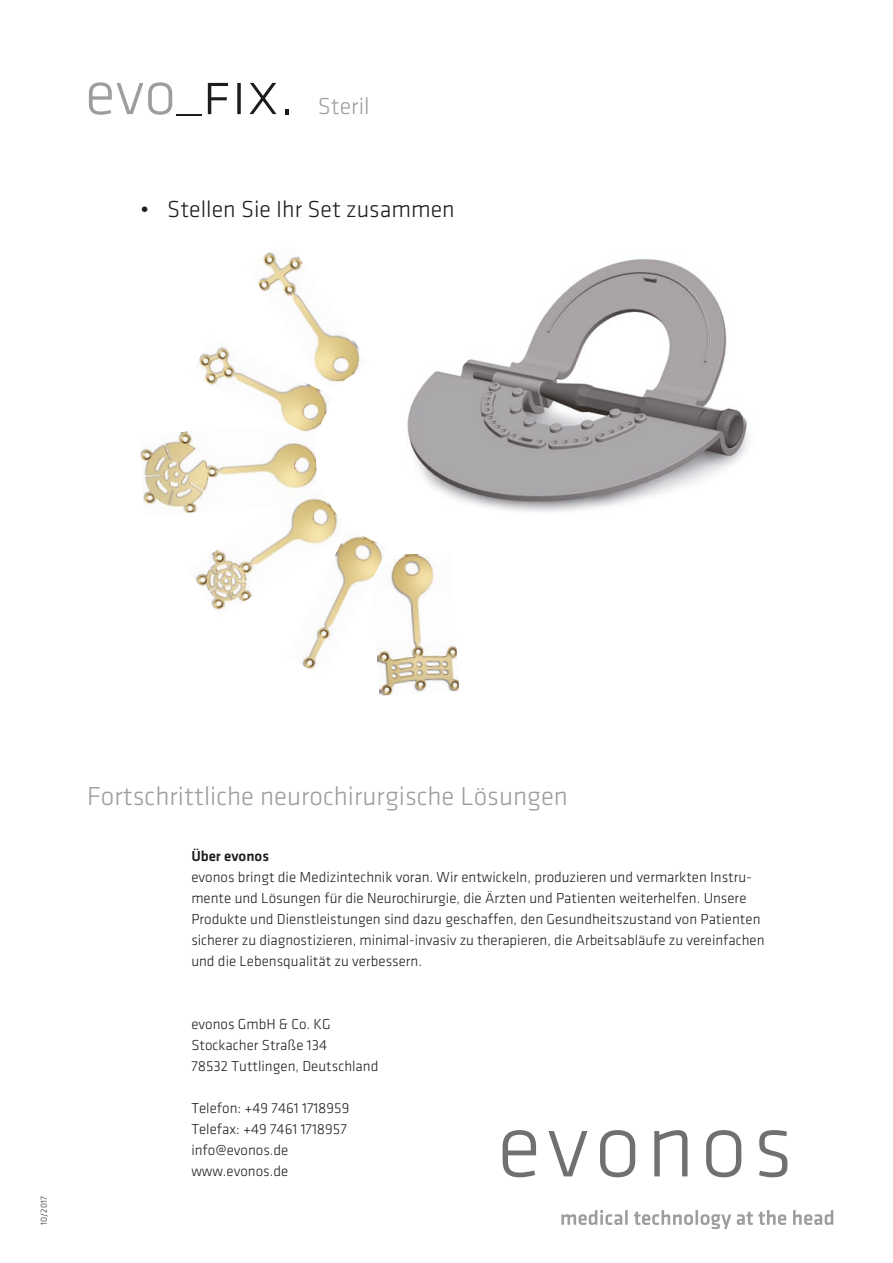
<style>
.page{position:relative;width:893px;height:1263px;background:#fff}
.page>*{position:absolute;margin:0;border:0;box-sizing:border-box;transform-origin:0 0}
.t1{font:60px "Klavika Light Caps SCTF";color:#1d1d1b}
.t2{font:300 27px "Klavika";color:#9d9d9d}
.t3{font:300 24px "Klavika";color:#1d1d1b}
.t4{font:300 24px "Klavika";color:#9d9d9d}
.t5{font:300 15px/21px "Klavika";color:#1d1d1b}
.t6{font:15px "Klavika Medium OSF";color:#1d1d1b}
.t7{font:300 9px "Klavika";color:#1d1d1b}
.s1{font-family:"Klavika";font-weight:300;font-size:63.9px;color:#9d9d9d}
</style>
<div class="page">
<svg style="left:503px;top:1130px;width:284px;height:47px"></svg>
<svg style="left:561px;top:1210px;width:61px;height:15px"></svg>
<hr style="left:625px;top:1210px;width:3px;height:15px;background:#9d9d9d">
<svg style="left:634px;top:1210px;width:59px;height:15px"></svg>
<hr style="left:695px;top:1210px;width:3px;height:15px;background:#9d9d9d">
<svg style="left:701px;top:1214px;width:30px;height:15px"></svg>
<svg style="left:737px;top:1210px;width:49px;height:15px"></svg>
<svg style="left:793px;top:1210px;width:40px;height:15px"></svg>
<img style="left:379px;top:554px;width:80px;height:142px">
<img style="left:302px;top:535px;width:86px;height:141px">
<img style="left:140px;top:431px;width:177px;height:82px">
<img style="left:191px;top:347px;width:137px;height:90px">
<img style="left:247px;top:252px;width:113px;height:139px">
<img style="left:188px;top:484px;width:160px;height:133px">
<img style="left:407px;top:259px;width:342px;height:253px">
<h1 class="t1" style="left:85px;top:63px;width:210px"><span class="s1">evo</span>_fix.</h1>
<h3 class="t4" style="left:318px;top:94px;width:53px">Steril</h3>
<h3 class="t3" style="left:140px;top:196px;width:316px">• Stellen Sie Ihr Set zusammen</h3>
<p class="t7" style="left:39px;top:1225px;width:30px;rotate:-90deg">10/2017</p>
<h2 class="t2" style="left:87px;top:782px;width:482px">Fortschrittliche neurochirurgische Lösungen</h2>
<p class="t6" style="left:191px;top:848px;width:79px">Über evonos</p>
<p class="t5" style="left:191px;top:867px;width:575px">evonos bringt die Medizintechnik voran. Wir entwickeln, produzieren und vermarkten Instru&shy;mente und Lösungen für die Neurochirurgie, die Ärzten und Patienten weiterhelfen. Unsere Produkte und Dienstleistungen sind dazu geschaffen, den Gesundheitszustand von Patienten sicherer zu diagnostizieren, minimal-invasiv zu therapieren, die Arbeitsabläufe zu vereinfachen und die Lebensqualität zu verbessern.</p>
<p class="t5" style="left:191px;top:1014px;width:189px">evonos GmbH &amp; Co. KG<br>Stockacher Straße 134<br>78532 Tuttlingen, Deutschland</p>
<p class="t5" style="left:191px;top:1098px;width:160px">Telefon: +49 7461 1718959<br>Telefax: +49 7461 1718957 info@evonos.de www.evonos.de</p>
</div>
